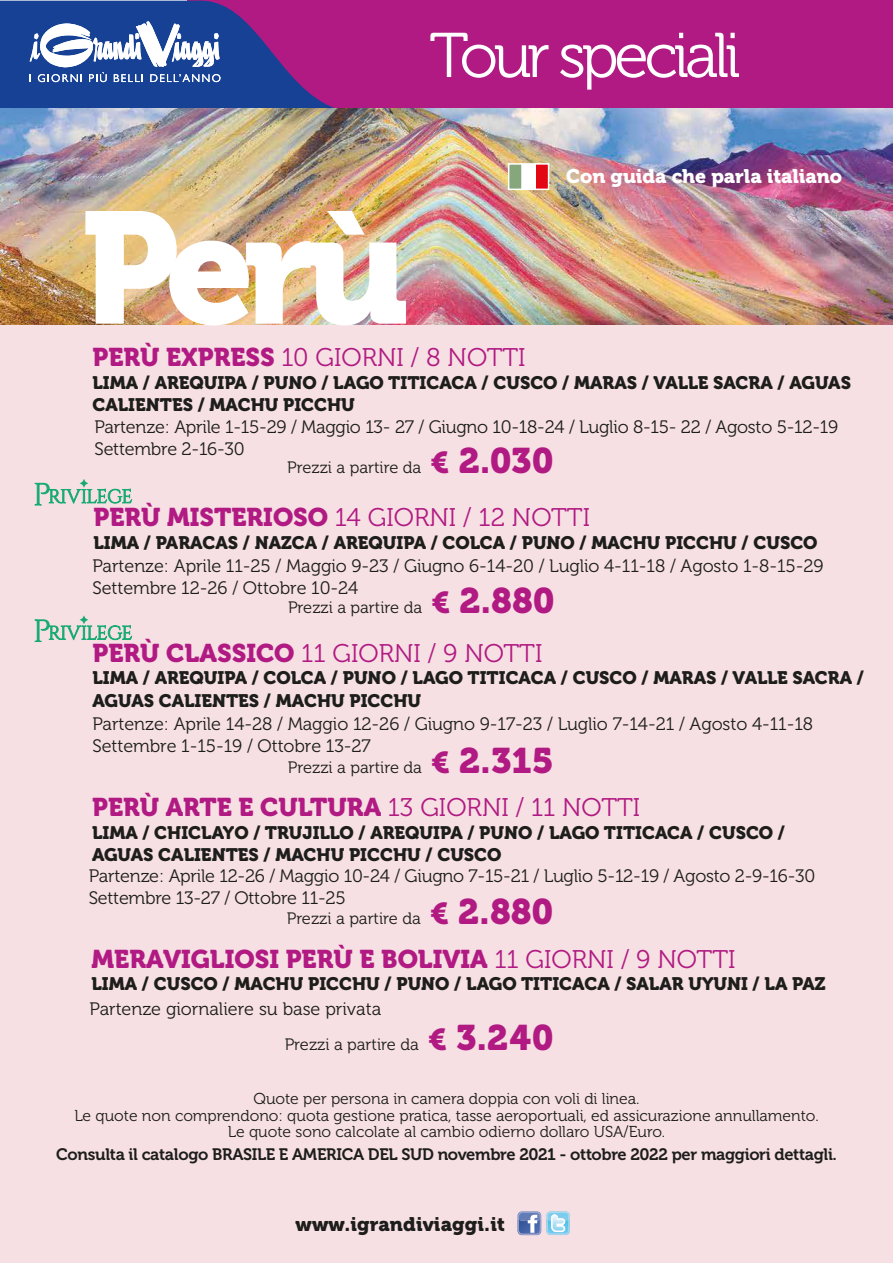
<style>
.page{position:relative;width:893px;height:1263px;background:#fff}
.page>*{position:absolute;margin:0;border:0;box-sizing:border-box;transform-origin:0 0}
.t1{font:157.5px "Museo 900";color:#fff}
.t2{font:63px "Museo 300";letter-spacing:-.07em;color:#fff}
.t3{font:25.5px "Museo 300";color:#b11a82}
.t4{font:25.5px "Museo 900";color:#b11a82}
.t5{font:19.5px "Museo 900";color:#fff}
.t6{font:19.5px "Museo 900";letter-spacing:.01em;color:#1d1d1b}
.t7{font:18px/21.6px "Museo 300";letter-spacing:-.005em;color:#1d1d1b}
.t8{font:18px/22.5px "Museo 900";color:#1d1d1b}
.t9{font:16.5px "Museo 300";color:#1d1d1b}
.t10{font:16.5px "Museo 700";letter-spacing:-.02em;color:#1d1d1b}
.t11{font:15.75px/16.5px "Museo 300";color:#1d1d1b;text-align:center}
.s1{font-family:"Museo 900"}
.s2{font-family:"Museo 900";font-size:30px;color:#b11a82}
.s3{font-family:"Museo 900";font-size:35.4px;color:#b11a82}
.s4{font-family:"Museo 300"}
</style>
<div class="page">
<div style="left:0;top:324px;width:893px;height:939px;background:#f6e0e3"></div>
<div style="left:187px;top:0;width:706px;height:120px;background:#b11a82"></div>
<img style="left:0;top:108px;width:893px;height:216px">
<svg style="left:0;top:1px;width:337px;height:108px"></svg>
<div style="left:520px;top:164px;width:18px;height:25px;background:#fff"></div>
<div style="left:519px;top:163px;width:20px;height:27px;border:2px solid #fff"></div>
<div style="left:509px;top:164px;width:13px;height:25px;background:#86a77b"></div>
<div style="left:508px;top:163px;width:15px;height:27px;border:2px solid #fff"></div>
<div style="left:535px;top:164px;width:14px;height:25px;background:#e30613"></div>
<div style="left:534px;top:163px;width:15px;height:27px;border:2px solid #fff"></div>
<svg style="left:35px;top:479px;width:97px;height:27px"></svg>
<svg style="left:35px;top:615px;width:97px;height:27px"></svg>
<svg style="left:518px;top:1211px;width:52px;height:24px"></svg>
<h2 class="t2" style="left:429px;top:21px;width:313px">Tour speciali</h2>
<h1 class="t1" style="left:81px;top:179px;width:329px">Perù</h1>
<p class="t5" style="left:566px;top:165px;width:278px">Con guida che parla italiano</p>
<h3 class="t3" style="left:92px;top:344px;width:435px"><span class="s1">PERÙ EXPRESS</span> 10 GIORNI / 8 NOTTI</h3>
<p class="t8" style="left:92px;top:371px;width:760px">LIMA / AREQUIPA / PUNO / LAGO TITICACA / CUSCO / MARAS / VALLE SACRA / AGUAS<br>CALIENTES / MACHU PICCHU</p>
<p class="t7" style="left:95px;top:417px;width:745px">Partenze: Aprile 1-15-29 / Maggio 13- 27 / Giugno 10-18-24 / Luglio 8-15- 22 / Agosto 5-12-19<br>Settembre 2-16-30</p>
<p class="t9" style="left:287px;top:459px;width:268px">Prezzi a partire da <span class="s2">€</span> <span class="s3">2.030</span></p>
<h3 class="t3" style="left:93px;top:504px;width:498px"><span class="s1">PERÙ MISTERIOSO</span> 14 GIORNI / 12 NOTTI</h3>
<p class="t8" style="left:93px;top:531px;width:726px">LIMA / PARACAS / NAZCA / AREQUIPA / COLCA / PUNO / MACHU PICCHU / CUSCO</p>
<p class="t7" style="left:93px;top:555px;width:733px">Partenze: Aprile 11-25 / Maggio 9-23 / Giugno 6-14-20 / Luglio 4-11-18 / Agosto 1-8-15-29<br>Settembre 12-26 / Ottobre 10-24</p>
<p class="t9" style="left:288px;top:598px;width:268px">Prezzi a partire da <span class="s2">€</span> <span class="s3">2.880</span></p>
<h3 class="t3" style="left:92px;top:639px;width:452px"><span class="s1">PERÙ CLASSICO</span> 11 GIORNI / 9 NOTTI</h3>
<p class="t8" style="left:92px;top:667px;width:773px">LIMA / AREQUIPA / COLCA / PUNO / LAGO TITICACA / CUSCO / MARAS / VALLE SACRA /<br>AGUAS CALIENTES / MACHU PICCHU</p>
<p class="t7" style="left:92px;top:714px;width:722px">Partenze: Aprile 14-28 / Maggio 12-26 / Giugno 9-17-23 / Luglio 7-14-21 / Agosto 4-11-18<br>Settembre 1-15-19 / Ottobre 13-27</p>
<p class="t9" style="left:288px;top:758px;width:267px">Prezzi a partire da <span class="s2">€</span> <span class="s3">2.315</span></p>
<h3 class="t4" style="left:92px;top:793px;width:550px">PERÙ ARTE E CULTURA <span class="s4">13 GIORNI / 11 NOTTI</span></h3>
<p class="t8" style="left:92px;top:821px;width:695px">LIMA / CHICLAYO / TRUJILLO / AREQUIPA / PUNO / LAGO TITICACA / CUSCO /<br>AGUAS CALIENTES / MACHU PICCHU / CUSCO</p>
<p class="t7" style="left:89px;top:866px;width:728px">Partenze: Aprile 12-26 / Maggio 10-24 / Giugno 7-15-21 / Luglio 5-12-19 / Agosto 2-9-16-30<br>Settembre 13-27 / Ottobre 11-25</p>
<p class="t9" style="left:287px;top:910px;width:268px">Prezzi a partire da <span class="s2">€</span> <span class="s3">2.880</span></p>
<h3 class="t4" style="left:92px;top:944px;width:646px">MERAVIGLIOSI PERÙ E BOLIVIA <span class="s4">11 GIORNI / 9 NOTTI</span></h3>
<p class="t8" style="left:92px;top:973px;width:735px">LIMA / CUSCO / MACHU PICCHU / PUNO / LAGO TITICACA / SALAR UYUNI / LA PAZ</p>
<p class="t7" style="left:90px;top:999px;width:293px">Partenze giornaliere su base privata</p>
<p class="t9" style="left:285px;top:1035px;width:271px">Prezzi a partire da <span class="s2">€</span> <span class="s3">3.240</span></p>
<p class="t11" style="left:74px;top:1091px;width:746px">Quote per persona in camera doppia con voli di linea.<br>Le quote non comprendono: quota gestione pratica, tasse aeroportuali, ed assicurazione annullamento.<br>Le quote sono calcolate al cambio odierno dollaro USA/Euro.</p>
<p class="t10" style="left:56px;top:1145px;width:782px">Consulta il catalogo BRASILE E AMERICA DEL SUD novembre 2021 - ottobre 2022 per maggiori dettagli.</p>
<p class="t6" style="left:296px;top:1213px;width:211px">www.igrandiviaggi.it</p>
</div>
